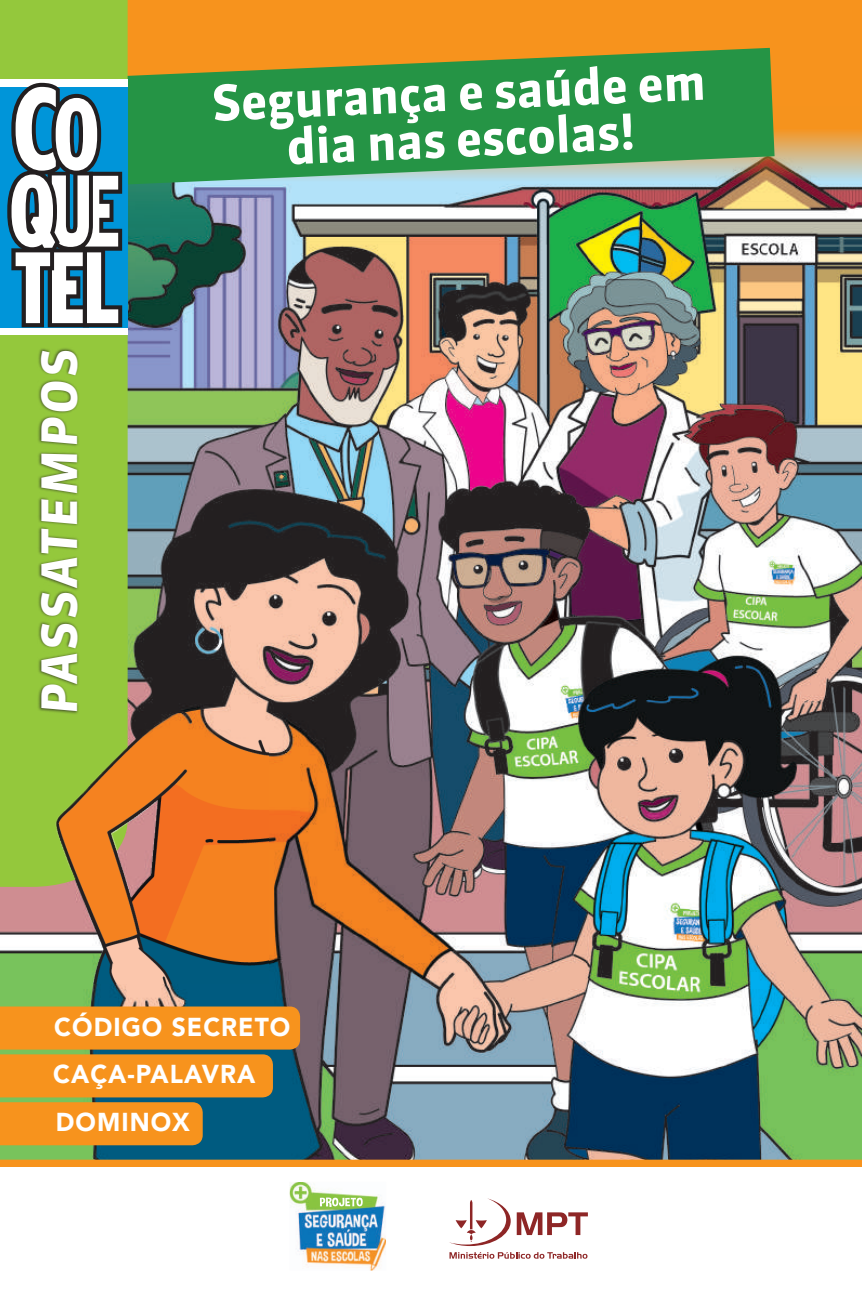
<style>
.page{position:relative;width:862px;height:1308px;background:#fff}
.page>*{position:absolute;margin:0;border:0;box-sizing:border-box;transform-origin:0 0}
.t1{font:700 49.05px/47px "Sanuk TF";color:#fff;text-align:center}
.t2{font:48.6px "Sanuk Bold Italic SC";letter-spacing:.05em;color:#fff}
.t3{font:900 25.88px "Avenir";letter-spacing:.04em;color:#fff;scale:.95 1}
</style>
<div class="page">
<div style="left:0;top:0;width:861px;height:246px;background:#f7931d"></div>
<img style="left:0;top:131px;width:861px;height:1028px">
<svg style="left:127px;top:48px;width:647px;height:142px;background:#4c9a53"></svg>
<div style="left:0;top:0;width:127px;height:721px;background:#94c83c"></div>
<div style="left:0;top:80px;width:127px;height:255px;background:#fff"></div>
<div style="left:0;top:87px;width:127px;height:240px;background:#0095d9"></div>
<svg style="left:7px;top:83px;width:115px;height:244px"></svg>
<div style="left:37px;top:347px;width:42px;height:367px;background:#231f20;opacity:.75"></div>
<svg style="left:0;top:1159px;width:861px;height:8px;background:#e99024"></svg>
<svg style="left:449px;top:1198px;width:61px;height:48px"></svg>
<svg style="left:516px;top:1212px;width:71px;height:23px"></svg>
<svg style="left:449px;top:1252px;width:138px;height:6px"></svg>
<img style="left:289px;top:1182px;width:97px;height:88px">
<img style="left:319px;top:1197px;width:43px;height:9px">
<svg style="left:0;top:1006px;width:300px;height:139px;background:#cb8a2e"></svg>
<img style="left:0;top:721px;width:268px;height:262px">
<h2 class="t2" style="left:29px;top:714px;width:368px;rotate:-90deg">PASSATEMPOS</h2>
<h1 class="t1" style="left:210px;top:82px;width:495px;rotate:-3deg">Segurança e saúde em dia nas escolas!</h1>
<p class="t3" style="left:54px;top:1004px;width:250px">CÓDIGO SECRETO</p>
<p class="t3" style="left:53px;top:1052px;width:214px">CAÇA-PALAVRA</p>
<p class="t3" style="left:56px;top:1100px;width:143px">DOMINOX</p>
</div>
